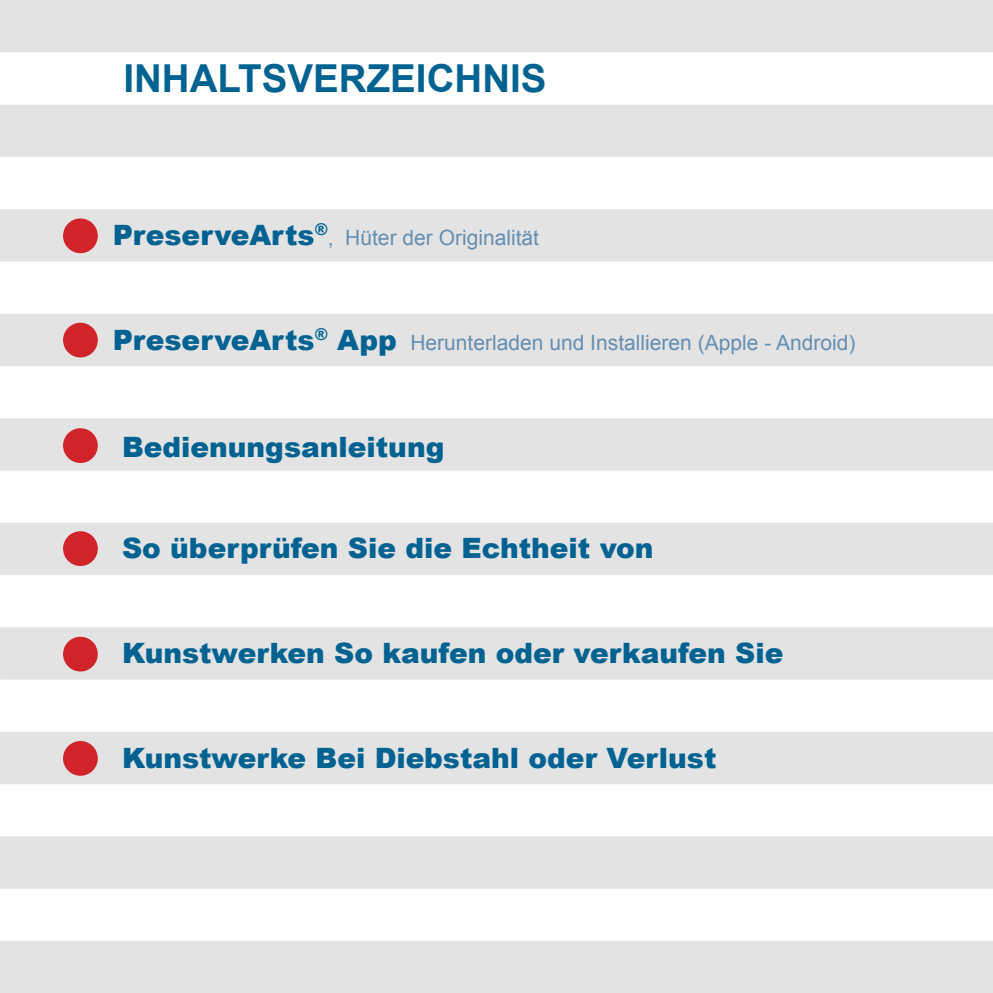
<style>
.page{position:relative;width:993px;height:993px;background:#fff}
.page>*{position:absolute;margin:0;border:0;box-sizing:border-box;transform-origin:0 0}
.t1{font:700 38.5px "Arial";color:#006291}
.t2{font:900 28px "Arial";color:#006291}
.t3{font:21px "Arial";color:#668eb2}
.s1{font-weight:900;font-size:28px;color:#006291}
</style>
<div class="page">
<img style="left:0;top:0;width:992px;height:992px">
<div style="left:63px;top:218px;width:35px;height:35px;background:#d1232a;border-radius:50%"></div>
<div style="left:63px;top:428px;width:35px;height:35px;background:#d1232a;border-radius:50%"></div>
<div style="left:63px;top:531px;width:35px;height:35px;background:#d1232a;border-radius:50%"></div>
<div style="left:63px;top:322px;width:35px;height:35px;background:#d1232a;border-radius:50%"></div>
<div style="left:63px;top:636px;width:35px;height:35px;background:#d1232a;border-radius:50%"></div>
<div style="left:63px;top:740px;width:35px;height:35px;background:#d1232a;border-radius:50%"></div>
<p class="t1" style="left:123px;top:53px;width:424px">INHALTSVERZEICHNIS</p>
<p class="t3" style="left:113px;top:223px;width:428px"><span class="s1">PreserveArts</span><sup>®</sup>, Hüter der Originalität</p>
<p class="t3" style="left:113px;top:328px;width:744px"><span class="s1">PreserveArts</span><sup>®</sup> <span class="s1">App</span> Herunterladen und Installieren (Apple - Android)</p>
<p class="t2" style="left:122px;top:426px;width:324px">Bedienungsanleitung</p>
<p class="t2" style="left:122px;top:527px;width:532px">So überprüfen Sie die Echtheit von</p>
<p class="t2" style="left:122px;top:632px;width:662px">Kunstwerken So kaufen oder verkaufen Sie</p>
<p class="t2" style="left:122px;top:737px;width:595px">Kunstwerke Bei Diebstahl oder Verlust</p>
</div>
